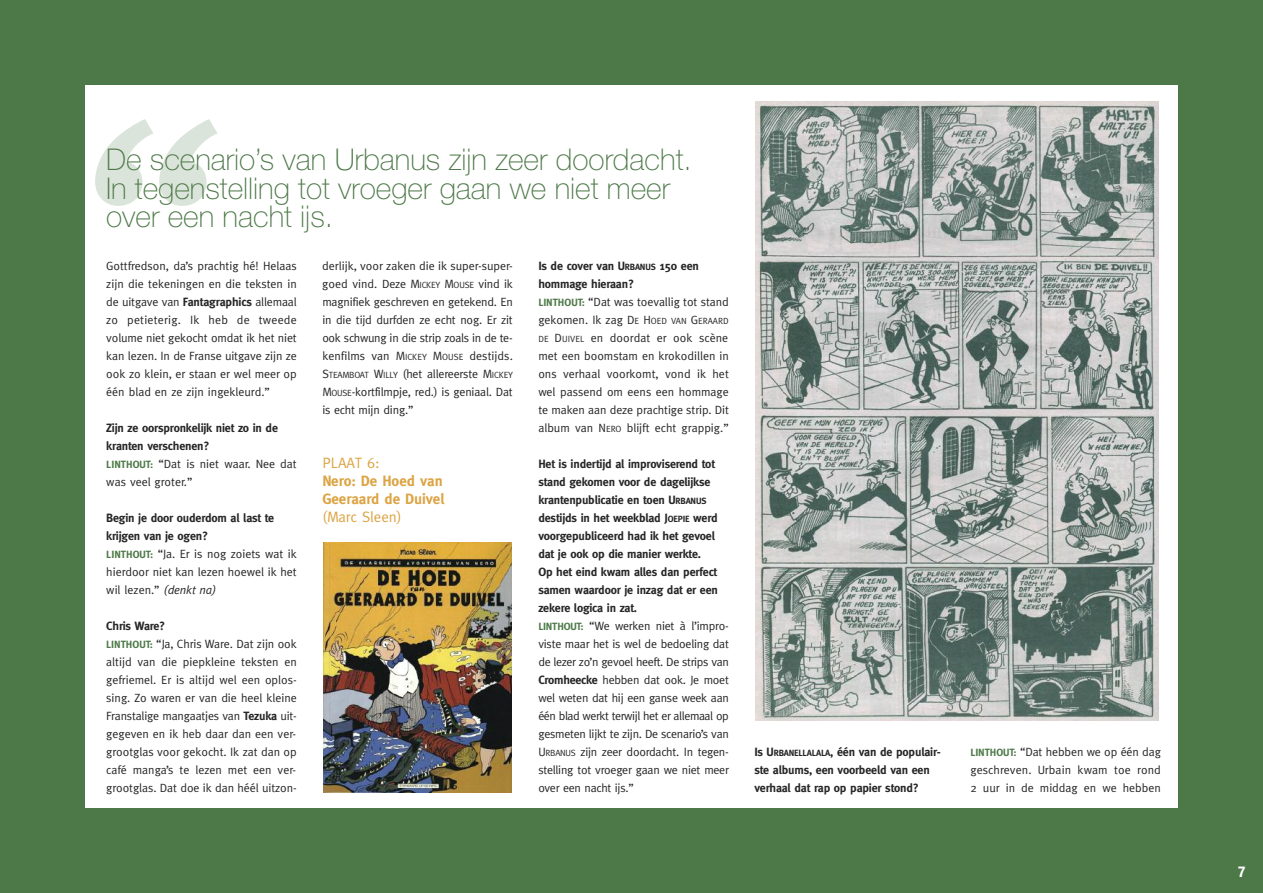
<style>
.page{position:relative;width:1263px;height:893px;background:#4d7948}
.page>*{position:absolute;margin:0;border:0;box-sizing:border-box;transform-origin:0 0}
.t1{font:100 30px/28.5px "Helvetica Neue";color:#4d7948}
.t2{font:700 15px/18px "Meta";color:#dca444}
.t3{font:15px "Meta";color:#dca444}
.t4{font:700 condensed 15px "Helvetica Neue";color:#fff}
.t5{font:12px/18px "Meta";letter-spacing:-.005em;color:#272627}
.t6{font:700 12px/18px "Meta";letter-spacing:-.015em;color:#272627}
.s1{font-weight:700}
.s2{font-size:10.5px;color:#4d7948}
.s3{font-weight:400}
.s4{font-weight:700;font-size:10.5px;color:#4d7948}
.s5{font-style:italic}
.s6{font-size:9px}
.s7{font-weight:700;font-size:9px}
</style>
<div class="page">
<div style="left:85px;top:85px;width:1093px;height:723px;background:#fff"></div>
<svg style="left:95px;top:119px;width:122px;height:87px"></svg>
<img style="left:755px;top:102px;width:404px;height:619px">
<img style="left:324px;top:542px;width:188px;height:251px">
<h1 class="t1" style="left:106px;top:148px;width:587px">De scenario’s van Urbanus zijn zeer doordacht.<br>In tegenstelling tot vroeger gaan we niet meer over een nacht ijs.</h1>
<p class="t5" style="left:106px;top:257px;width:192px;text-align:justify">Gottfredson, da’s prachtig hé! Helaas zijn die tekeningen en die teksten in de uitgave van <span class="s1">Fantagraphics</span> allemaal zo petieterig. Ik heb de tweede volume niet gekocht omdat ik het niet kan lezen. In de Franse uitgave zijn ze ook zo klein, er staan er wel meer op één blad en ze zijn ingekleurd.”</p>
<p class="t6" style="left:106px;top:419px;width:192px">Zijn ze oorspronkelijk niet zo in de kranten verschenen?<br><span class="s2">LINTHOUT:</span> <span class="s3">“Dat is niet waar. Nee dat was veel groter.”</span></p>
<p class="t5" style="left:106px;top:509px;width:192px"><span class="s1">Begin je door ouderdom al last te krijgen van je ogen?<br></span><span class="s4">LINTHOUT:</span> “Ja. Er is nog zoiets wat ik hierdoor niet kan lezen hoewel ik het wil lezen.” <span class="s5">(denkt na)</span></p>
<p class="t5" style="left:106px;top:617px;width:192px"><span class="s1">Chris Ware?<br></span><span class="s4">LINTHOUT:</span> “Ja, Chris Ware. Dat zijn ook altijd van die piepkleine teksten en gefriemel. Er is altijd wel een oplos&shy;sing. Zo waren er van die heel kleine Franstalige mangaatjes van <span class="s1">Tezuka</span> uit&shy;gegeven en ik heb daar dan een ver&shy;grootglas voor gekocht. Ik zat dan op café manga’s te lezen met een ver&shy;grootglas. Dat doe ik dan héél uitzon-</p>
<p class="t5" style="left:322px;top:257px;width:192px;text-align:justify">derlijk, voor zaken die ik super-super&shy;goed vind. Deze M<span class="s6">ICKEY</span> M<span class="s6">OUSE</span> vind ik magnifiek geschreven en getekend. En in die tijd durfden ze echt nog. Er zit ook schwung in die strip zoals in de te&shy;kenfilms van M<span class="s6">ICKEY</span> M<span class="s6">OUSE</span> destijds.<br>S<span class="s6">TEAMBOAT</span> W<span class="s6">ILLY</span> (het allereerste M<span class="s6">ICKEY </span>M<span class="s6">OUSE</span>-kortfilmpje, red.) is geniaal. Dat is echt mijn ding.”</p>
<p class="t3" style="left:322px;top:454px;width:59px">PLAAT 6:</p>
<p class="t2" style="left:322px;top:472px;width:124px">Nero: De Hoed van<br>Geeraard de Duivel</p>
<p class="t3" style="left:322px;top:508px;width:81px">(Marc Sleen)</p>
<p class="t5" style="left:538px;top:257px;width:192px"><span class="s1">Is de cover van U</span><span class="s7">RBANUS</span> <span class="s1">150 een hommage hieraan?<br></span><span class="s4">LINTHOUT:</span> “Dat was toevallig tot stand gekomen. Ik zag D<span class="s6">E</span> H<span class="s6">OED VAN</span> G<span class="s6">ERAARD<br>DE</span> D<span class="s6">UIVEL</span> en doordat er ook scène met een boomstam en krokodillen in ons verhaal voorkomt, vond ik het wel passend om eens een hommage te maken aan deze prachtige strip. Dit album van N<span class="s6">ERO</span> blijft echt grappig.”</p>
<p class="t5" style="left:538px;top:455px;width:192px"><span class="s1">Het is indertijd al improviserend tot stand gekomen voor de dagelijkse krantenpublicatie en toen U</span><span class="s7">RBANUS </span><span class="s1">destijds in het weekblad J</span><span class="s7">OEPIE</span> <span class="s1">werd voorgepubliceerd had ik het gevoel dat je ook op die manier werkte.<br>Op het eind kwam alles dan perfect samen waardoor je inzag dat er een zekere logica in zat.<br></span><span class="s4">LINTHOUT:</span> “We werken niet à l’impro&shy;viste maar het is wel de bedoeling dat de lezer zo’n gevoel heeft. De strips van <span class="s1">Cromheecke</span> hebben dat ook. Je moet wel weten dat hij een ganse week aan één blad werkt terwijl het er allemaal op gesmeten lijkt te zijn. De scenario’s van U<span class="s6">RBANUS</span> zijn zeer doordacht. In tegen&shy;stelling tot vroeger gaan we niet meer over een nacht ijs.”</p>
<p class="t6" style="left:754px;top:743px;width:188px">Is U<span class="s6">RBANELLALALA</span>, één van de populair&shy;ste albums, een voorbeeld van een verhaal dat rap op papier stond?</p>
<p class="t5" style="left:970px;top:743px;width:192px;text-align:justify"><span class="s4">LINTHOUT:</span> “Dat hebben we op één dag geschreven. Urbain kwam toe rond 2 uur in de middag en we hebben</p>
<p class="t4" style="left:1238px;top:863px;width:9px">7</p>
</div>
